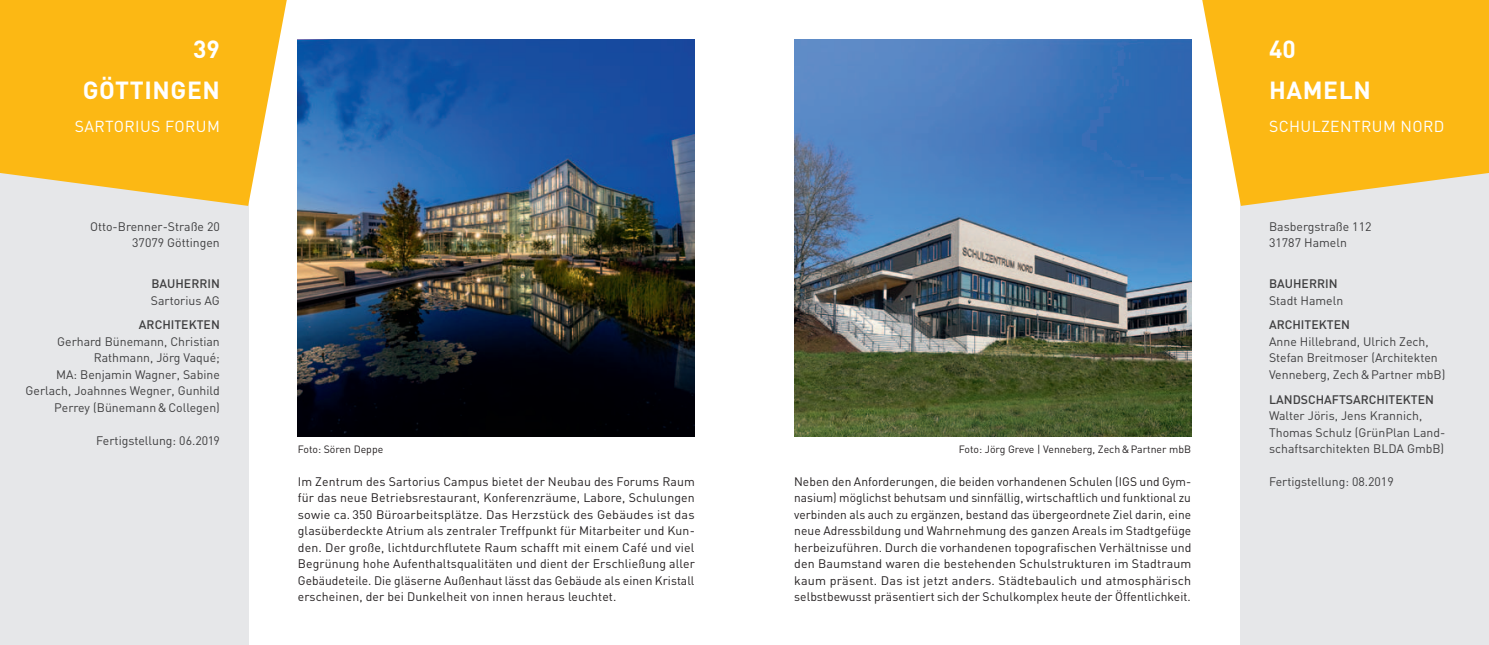
<style>
.page{position:relative;width:1489px;height:645px;background:#fff}
.page>*{position:absolute;margin:0;border:0;box-sizing:border-box;transform-origin:0 0}
.t1{font:700 24.5px "DIN";letter-spacing:.025em;color:#fff}
.t2{font:15.75px "DIN";letter-spacing:.025em;color:#fff}
.t3{font:12.25px/16.4px "DIN";letter-spacing:.005em;color:#231f20;text-align:justify}
.t4{font:12.25px/16.4px "DIN";color:#3e3e3f}
.t5{font:500 12.25px "DIN";color:#3e3e3f}
.t6{font:10.5px "DIN";color:#231f20}
</style>
<div class="page">
<div style="left:1240px;top:164px;width:248px;height:481px;background:#e6e7e9"></div>
<div style="left:0;top:164px;width:248px;height:481px;background:#e6e7e9"></div>
<svg style="left:1202px;top:0;width:286px;height:206px;background:#fac033"></svg>
<svg style="left:0;top:0;width:287px;height:206px;background:#fabf30"></svg>
<img style="left:298px;top:40px;width:396px;height:397px">
<img style="left:794px;top:40px;width:397px;height:397px">
<h1 class="t1" style="left:193px;top:33px;width:28px">39</h1>
<h1 class="t1" style="left:1268px;top:33px;width:28px">40</h1>
<h1 class="t1" style="left:83px;top:74px;width:139px">GÖTTI NGEN</h1>
<p class="t2" style="left:75px;top:116px;width:21px">Sartorius</p>
<p class="t2" style="left:165px;top:116px;width:21px">Forum</p>
<p class="t4" style="left:90px;top:218px;width:131px;text-align:right">Otto-Brenner-Straße 20<br>37079 Göttingen</p>
<p class="t5" style="left:151px;top:276px;width:70px">BAUHERRIN</p>
<p class="t4" style="left:151px;top:292px;width:70px">Sartorius AG</p>
<p class="t5" style="left:139px;top:317px;width:82px">ARCHITEKTEN</p>
<p class="t4" style="left:26px;top:333px;width:196px;text-align:right">Gerhard Bünemann, Christian<br>Rathmann, Jörg Vaqué;<br>MA: Benjamin Wagner, Sabine<br>Gerlach, Joahnnes Wegner, Gunhild<br>Perrey (Bünemann&amp;Collegen)</p>
<p class="t4" style="left:96px;top:432px;width:125px">Fertigstellung: 06.2019</p>
<p class="t6" style="left:298px;top:443px;width:87px">Foto: Sören Deppe</p>
<p class="t3" style="left:298px;top:473px;width:398px">Im Zentrum des Sartorius Campus bietet der Neubau des Forums Raum für das neue Betriebsrestaurant, Konferenzräume, Labore, Schulungen sowie ca. 350 Büroarbeitsplätze. Das Herzstück des Gebäudes ist das glasüberdeckte Atrium als zentraler Treffpunkt für Mitarbeiter und Kun&shy;den. Der große, lichtdurchflutete Raum schafft mit einem Café und viel Begrünung hohe Aufenthaltsqualitäten und dient der Erschließung aller Gebäudeteile. Die gläserne Außenhaut lässt das Gebäude als einen Kristall erscheinen, der bei Dunkelheit von innen heraus leuchtet.</p>
<p class="t6" style="left:958px;top:443px;width:234px">Foto: Jörg Greve | Venneberg, Zech&amp;Partner mbB</p>
<p class="t3" style="left:794px;top:473px;width:399px">Neben den Anforderungen, die beiden vorhandenen Schulen (IGS und Gym&shy;nasium) möglichst behutsam und sinnfällig, wirtschaftlich und funktional zu verbinden als auch zu ergänzen, bestand das übergeordnete Ziel darin, eine neue Adressbildung und Wahrnehmung des ganzen Areals im Stadtgefüge herbeizuführen. Durch die vorhandenen topografischen Verhältnisse und den Baumstand waren die bestehenden Schulstrukturen im Stadtraum kaum präsent. Das ist jetzt anders. Städtebaulich und atmosphärisch selbstbewusst präsentiert sich der Schulkomplex heute der Öffentlichkeit.</p>
<h1 class="t1" style="left:1268px;top:74px;width:103px">HAMELN</h1>
<p class="t2" style="left:1268px;top:116px;width:22px">Schulzentrum</p>
<p class="t2" style="left:1400px;top:116px;width:23px">Nord</p>
<p class="t4" style="left:1268px;top:218px;width:104px">Basbergstraße 112<br>31787 Hameln</p>
<p class="t5" style="left:1268px;top:276px;width:70px">BAUHERRIN</p>
<p class="t4" style="left:1268px;top:292px;width:76px">Stadt Hameln</p>
<p class="t5" style="left:1268px;top:317px;width:82px">ARCHITEKTEN</p>
<p class="t4" style="left:1268px;top:333px;width:178px">Anne Hillebrand, Ulrich Zech,<br>Stefan Breitmoser (Architekten<br>Venneberg, Zech&amp;Partner mbB)</p>
<p class="t5" style="left:1268px;top:391px;width:166px">LANDSCHAFTSARCHITEKTEN</p>
<p class="t4" style="left:1268px;top:407px;width:178px">Walter Jöris, Jens Krannich,<br>Thomas Schulz (GrünPlan Land&shy;schaftsarchitekten BLDA GmbB)</p>
<p class="t4" style="left:1268px;top:473px;width:126px">Fertigstellung: 08.2019</p>
</div>
